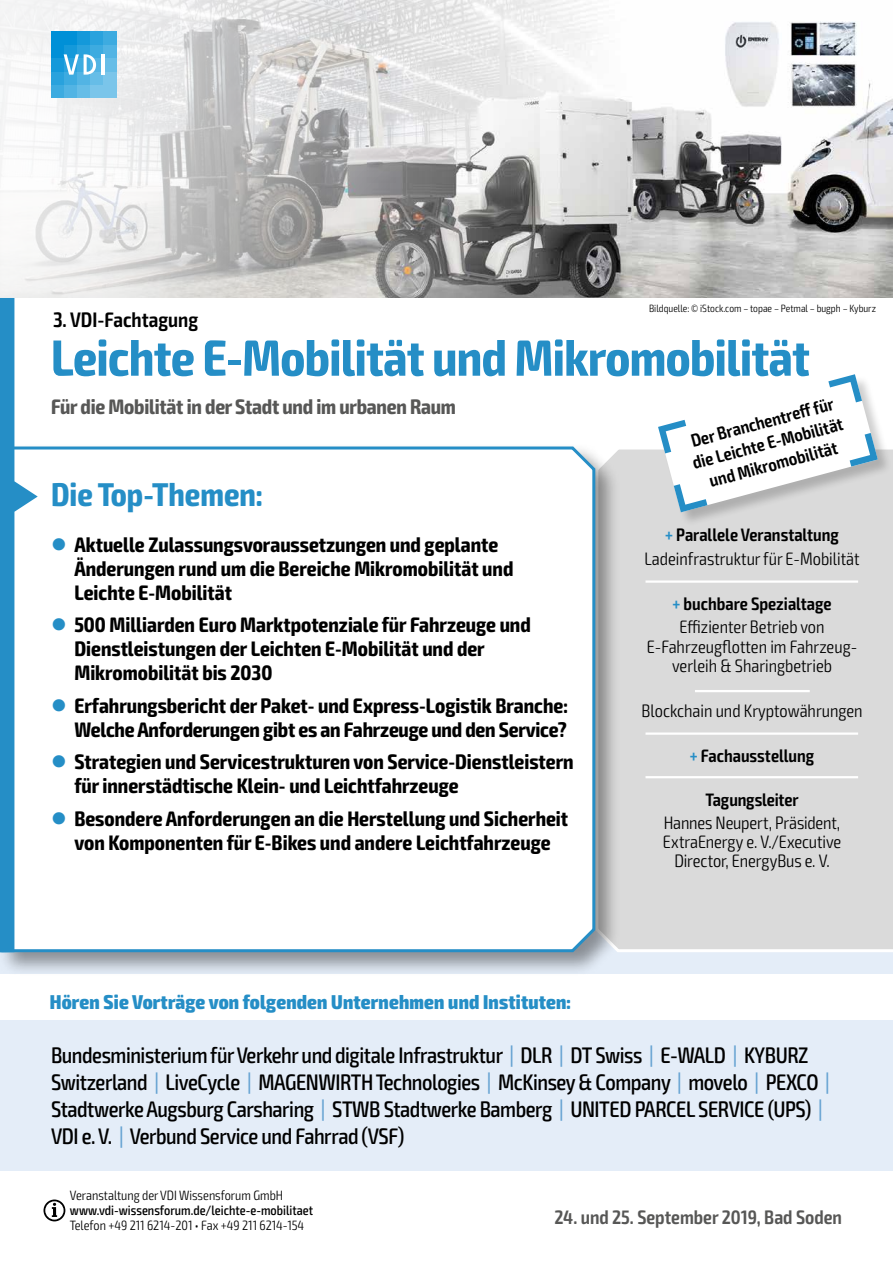
<style>
.page{position:relative;width:893px;height:1263px;background:#fff}
.page>*{position:absolute;margin:0;border:0;box-sizing:border-box;transform-origin:0 0}
.t1{font:700 condensed 51px "Exo 2";letter-spacing:-.01em;color:#258ec6}
.t2{font:700 condensed 33px "Exo 2";color:#258ec6}
.t3{font:500 condensed 22.5px/27px "Exo 2";letter-spacing:-.02em;color:#000}
.t4{font:700 condensed 21px/24px "Exo 2";color:#000}
.t5{font:700 condensed 21px "Exo 2";letter-spacing:-.01em;color:#575756}
.t6{font:600 condensed 21px "Exo 2";color:#000}
.t7{font:800 condensed 20.1px "Exo 2";letter-spacing:.01em;color:#258ec6}
.t8{font:600 condensed 19.5px "Exo 2";color:#575756}
.t9{font:300 condensed 18px/23.7px "Exo 2";color:#000;text-align:center}
.t10{font:600 condensed 18px/21.6px "Exo 2";color:#000;text-align:center}
.t11{font:300 condensed 13.5px "Exo 2";color:#000}
.t12{font:500 condensed 13.5px "Exo 2";color:#000}
.t13{font:300 condensed 10.5px "Exo 2";color:#000}
.s1{color:#258ec6}
.s2{font-weight:600;color:#258ec6}
.s3{font-weight:600}
.s4{color:#64a2d2}
</style>
<div class="page">
<div style="left:620px;top:449px;width:273px;height:505px;background:#dadada"></div>
<img style="left:703px;top:21px;width:190px;height:277px">
<div style="left:0;top:443px;width:620px;height:534px;background:#000;opacity:.4"></div>
<svg style="left:0;top:445px;width:597px;height:509px"></svg>
<div style="left:0;top:0;width:703px;height:299px;background:#000;opacity:.75"></div>
<svg style="left:0;top:298px;width:38px;height:654px"></svg>
<svg style="left:0;top:0;width:601px;height:298px"></svg>
<svg style="left:44px;top:1199px;width:21px;height:22px"></svg>
<div style="left:0;top:1020px;width:893px;height:151px;background:#e4edf8"></div>
<div style="left:51px;top:84px;width:13px;height:13px;background:#3dabe0"></div>
<div style="left:64px;top:84px;width:14px;height:13px;background:#52b4e4"></div>
<div style="left:78px;top:84px;width:13px;height:13px;background:#66bde7"></div>
<div style="left:91px;top:84px;width:13px;height:13px;background:#7ac5ea"></div>
<div style="left:104px;top:84px;width:13px;height:13px;background:#7ac5ea"></div>
<div style="left:51px;top:71px;width:13px;height:13px;background:#29a2dd"></div>
<div style="left:64px;top:71px;width:14px;height:13px;background:#3dabe0"></div>
<div style="left:78px;top:71px;width:13px;height:13px;background:#52b4e4"></div>
<div style="left:91px;top:71px;width:13px;height:13px;background:#66bde7"></div>
<div style="left:104px;top:71px;width:13px;height:13px;background:#7ac5ea"></div>
<div style="left:51px;top:58px;width:13px;height:13px;background:#1499da"></div>
<div style="left:91px;top:58px;width:13px;height:13px;background:#52b4e4"></div>
<div style="left:104px;top:58px;width:13px;height:13px;background:#66bde7"></div>
<div style="left:51px;top:45px;width:13px;height:13px;background:#0090d7"></div>
<div style="left:64px;top:45px;width:14px;height:13px;background:#1499da"></div>
<div style="left:78px;top:45px;width:13px;height:13px;background:#29a2dd"></div>
<div style="left:91px;top:45px;width:13px;height:13px;background:#3dabe0"></div>
<div style="left:104px;top:45px;width:13px;height:13px;background:#52b4e4"></div>
<div style="left:51px;top:32px;width:13px;height:13px;background:#0090d7"></div>
<div style="left:64px;top:32px;width:14px;height:13px;background:#0090d7"></div>
<div style="left:78px;top:32px;width:13px;height:13px;background:#1499da"></div>
<div style="left:91px;top:32px;width:13px;height:13px;background:#29a2dd"></div>
<div style="left:104px;top:32px;width:13px;height:13px;background:#3dabe0"></div>
<svg style="left:64px;top:54px;width:32px;height:21px"></svg>
<hr style="left:101px;top:54px;width:3px;height:21px;background:#fff">
<div style="left:658px;top:375px;width:234px;height:152px;background:#000;opacity:.2"></div>
<svg style="left:658px;top:374px;width:220px;height:138px"></svg>
<hr style="left:645px;top:776px;width:213px;height:2px;background:#fff">
<hr style="left:645px;top:732px;width:213px;height:3px;background:#fff">
<hr style="left:645px;top:580px;width:213px;height:3px;background:#fff">
<hr style="left:695px;top:690px;width:115px;height:2px;background:#fff">
<p class="t13" style="left:649px;top:302px;width:228px">Bildquelle: © iStock.com – topae – Petmal – bugph – Kyburz</p>
<p class="t6" style="left:53px;top:307px;width:147px">3. VDI-Fachtagung</p>
<h1 class="t1" style="left:51px;top:327px;width:760px">Leichte E-Mobilität und Mikromobilität</h1>
<p class="t5" style="left:51px;top:394px;width:406px">Für die Mobilität in der Stadt und im urbanen Raum</p>
<p class="t10" style="left:685px;top:432px;width:157px;rotate:-15deg">Der Branchentreff für die Leichte E-Mobilität und Mikromobilität</p>
<h2 class="t2" style="left:51px;top:475px;width:214px">Die Top-Themen:</h2>
<p class="t4" style="left:74px;top:533px;width:440px;text-indent:-23px"><span class="s1">●</span> Aktuelle Zulassungsvoraussetzungen und geplante<br>Änderungen rund um die Bereiche Mikromobilität und<br>Leichte E-Mobilität</p>
<p class="t4" style="left:74px;top:613px;width:458px;text-indent:-23px"><span class="s1">●</span> 500 Milliarden Euro Marktpotenziale für Fahrzeuge und<br>Dienstleistungen der Leichten E-Mobilität und der<br>Mikromobilität bis 2030</p>
<p class="t4" style="left:51px;top:694px;width:518px;text-align:right"><span class="s1">●</span> Erfahrungsbericht der Paket- und Express-Logistik Branche:<br>Welche Anforderungen gibt es an Fahrzeuge und den Service?</p>
<p class="t4" style="left:74px;top:750px;width:501px;text-indent:-23px"><span class="s1">●</span> Strategien und Servicestrukturen von Service-Dienstleistern für innerstädtische Klein- und Leichtfahrzeuge</p>
<p class="t4" style="left:51px;top:807px;width:519px;text-align:center"><span class="s1">●</span> Besondere Anforderungen an die Herstellung und Sicherheit von Komponenten für E-Bikes und andere Leichtfahrzeuge</p>
<p class="t9" style="left:644px;top:523px;width:217px"><span class="s2">+</span> <span class="s3">Parallele Veranstaltung<br></span>Ladeinfrastruktur für E-Mobilität</p>
<p class="t9" style="left:672px;top:592px;width:161px"><span class="s2">+</span> <span class="s3">buchbare Spezialtage<br></span>Effizienter Betrieb von</p>
<p class="t9" style="left:647px;top:637px;width:212px;line-height:19.5px">E-Fahrzeugflotten im Fahrzeug&shy;verleih &amp; Sharingbetrieb</p>
<p class="t9" style="left:641px;top:699px;width:222px">Blockchain und Kryptowährungen</p>
<p class="t10" style="left:690px;top:745px;width:126px"><span class="s1">+</span> Fachausstellung</p>
<p class="t10" style="left:705px;top:789px;width:95px">Tagungsleiter</p>
<p class="t9" style="left:663px;top:814px;width:180px;line-height:18.8px">Hannes Neupert, Präsident,<br>ExtraEnergy e. V./Executive<br>Director, EnergyBus e. V.</p>
<p class="t7" style="left:50px;top:990px;width:523px">Hören Sie Vorträge von folgenden Unternehmen und Instituten:</p>
<p class="t3" style="left:51px;top:1042px;width:780px">Bundesministerium für Verkehr und digitale Infrastruktur <span class="s4">|</span> DLR <span class="s4">|</span> DT Swiss <span class="s4">|</span> E-WALD <span class="s4">|</span> KYBURZ Switzerland <span class="s4">|</span> LiveCycle <span class="s4">|</span> MAGENWIRTH Technologies <span class="s4">|</span> McKinsey &amp; Company <span class="s4">|</span> movelo <span class="s4">|</span> PEXCO <span class="s4">| </span>Stadtwerke Augsburg Carsharing <span class="s4">|</span> STWB Stadtwerke Bamberg <span class="s4">|</span> UNITED PARCEL SERVICE (UPS) <span class="s4">| </span>VDI e. V. <span class="s4">|</span> Verbund Service und Fahrrad (VSF)</p>
<p class="t11" style="left:70px;top:1187px;width:215px">Veranstaltung der VDI Wissensforum GmbH</p>
<p class="t12" style="left:70px;top:1202px;width:245px">www.vdi-wissensforum.de/leichte-e-mobilitaet</p>
<p class="t11" style="left:70px;top:1217px;width:236px">Telefon +49 211 6214-201 • Fax +49 211 6214-154</p>
<p class="t8" style="left:554px;top:1205px;width:289px">24. und 25. September 2019, Bad Soden</p>
</div>
